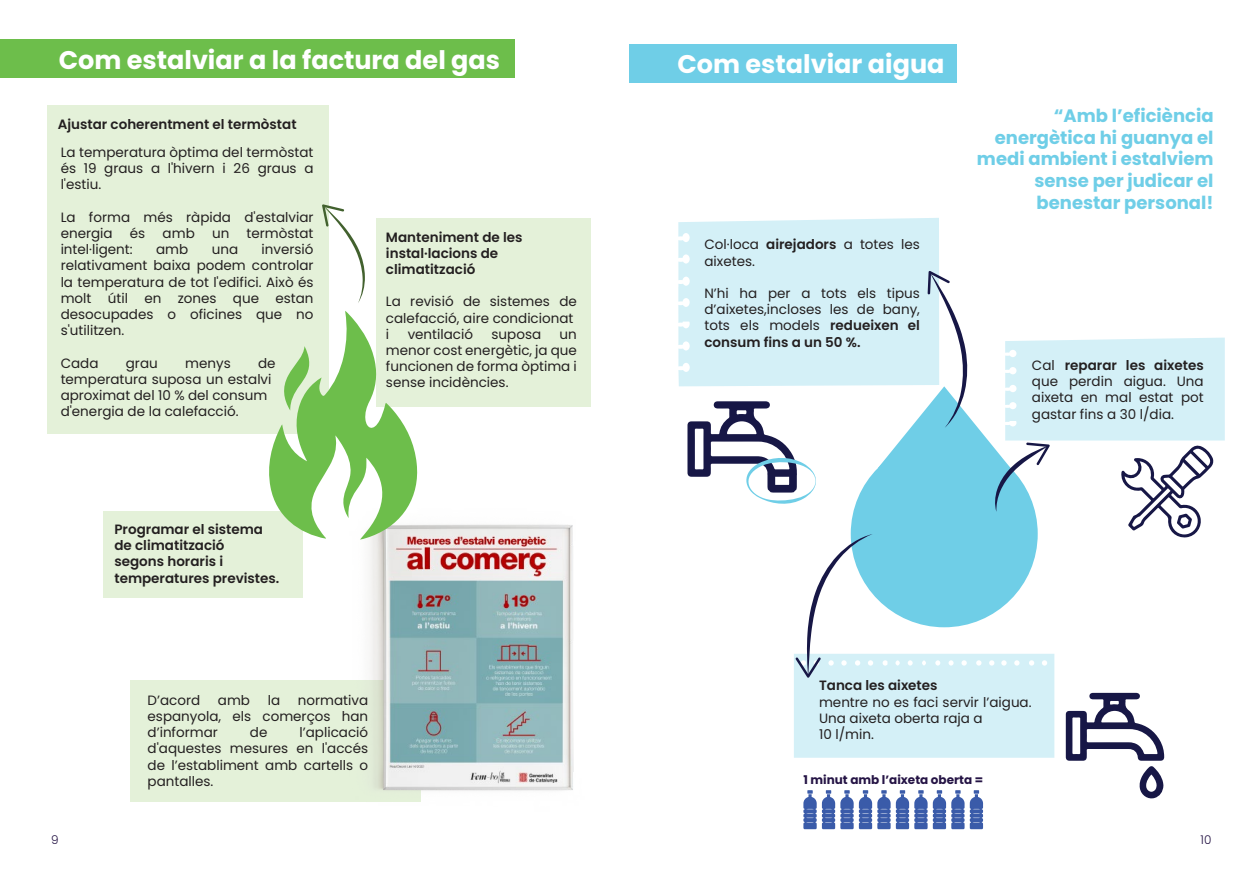
<style>
.page{position:relative;width:1259px;height:893px;background:#fff}
.page>*{position:absolute;margin:0;border:0;box-sizing:border-box;transform-origin:0 0}
.t1{font:700 25.5px "Poppins";color:#fff}
.t2{font:700 18px/21.6px "Poppins";color:#6fcee7;text-align:right}
.t3{font:13.5px/16.2px "Poppins";color:#231f20;text-align:justify}
.t4{font:600 13.5px/16.2px "Poppins";color:#231f20}
.t5{font:700 12px "Poppins";color:#251445}
.t6{font:300 12px "Poppins";color:#251445}
.s1{font-weight:600}
</style>
<div class="page">
<div style="left:130px;top:680px;width:291px;height:122px;background:#e4f1d9"></div>
<img style="left:370px;top:524px;width:204px;height:267px">
<div style="left:47px;top:105px;width:281px;height:329px;background:#e4f1d9"></div>
<div style="left:103px;top:511px;width:200px;height:87px;background:#e4f1d9"></div>
<div style="left:375px;top:218px;width:215px;height:189px;background:#e4f1d9"></div>
<div style="left:0;top:40px;width:514px;height:38px;background:#6dbe4b"></div>
<div style="left:629px;top:44px;width:327px;height:38px;background:#6fcee7"></div>
<svg style="left:269px;top:311px;width:151px;height:229px"></svg>
<svg style="left:322px;top:204px;width:43px;height:99px"></svg>
<svg style="left:678px;top:218px;width:546px;height:611px"></svg>
<h1 class="t1" style="left:59px;top:45px;width:443px">Com estalviar a la factura del gas</h1>
<h1 class="t1" style="left:677px;top:49px;width:268px">Com estalviar aigua</h1>
<p class="t4" style="left:58px;top:116px;width:240px">Ajustar coherentment el termòstat</p>
<p class="t3" style="left:61px;top:144px;width:254px">La temperatura òptima del termòstat és 19 graus a l'hivern i 26 graus a l'estiu.</p>
<p class="t3" style="left:61px;top:209px;width:254px">La forma més ràpida d'estalviar energia</p>
<p class="t3" style="left:130px;top:225px;width:17px">és</p>
<p class="t3" style="left:163px;top:225px;width:34px">amb</p>
<p class="t3" style="left:212px;top:225px;width:19px">un</p>
<p class="t3" style="left:246px;top:225px;width:68px">termòstat</p>
<p class="t3" style="left:61px;top:242px;width:73px">intel·ligent:</p>
<p class="t3" style="left:156px;top:242px;width:34px">amb</p>
<p class="t3" style="left:212px;top:242px;width:28px">una</p>
<p class="t4" style="left:386px;top:229px;width:138px">Manteniment de les instal·lacions de climatització</p>
<p class="t3" style="left:386px;top:294px;width:192px;text-align:left">La revisió de sistemes de calefacció, aire condicionat i</p>
<p class="t3" style="left:704px;top:237px;width:217px">Col·loca <span class="s1">airejadors</span> a totes les aixetes.</p>
<p class="t3" style="left:704px;top:285px;width:217px">N’hi ha per a tots els tipus d’aixetes,incloses les de bany, tots els models <span class="s1">redueixen el consum fins a un 50 %.</span></p>
<p class="t3" style="left:61px;top:242px;width:254px;text-indent:201px">inversió relativament baixa podem controlar la temperatura de tot l'edifici. Això és molt útil en zones que estan desocupades o oficines que no s'utilitzen.</p>
<p class="t3" style="left:61px;top:355px;width:39px">Cada</p>
<p class="t3" style="left:126px;top:355px;width:33px">grau</p>
<p class="t3" style="left:185px;top:355px;width:47px">menys</p>
<p class="t3" style="left:407px;top:326px;width:67px">ventilació</p>
<p class="t3" style="left:491px;top:326px;width:51px">suposa</p>
<p class="t3" style="left:386px;top:326px;width:192px;text-indent:173px">un menor cost energètic, ja que funcionen de forma òptima i sense incidències.</p>
<p class="t3" style="left:61px;top:355px;width:216px;text-align:left;text-indent:197px">de temperatura suposa un estalvi aproximat del 10 % del consum d'energia de la calefacció.</p>
<h2 class="t2" style="left:976px;top:105px;width:238px">“Amb l’eficiència energètica hi guanya el medi ambient i estalviem sense per judicar el benestar personal!</h2>
<p class="t3" style="left:1031px;top:357px;width:173px">Cal <span class="s1">reparar les aixetes </span>que perdin aigua. Una aixeta en mal estat pot gastar fins a 30 l/dia.</p>
<p class="t4" style="left:114px;top:521px;width:166px">Programar el sistema de climatització<br>segons horaris i temperatures previstes.</p>
<p class="t3" style="left:148px;top:692px;width:222px;text-indent:150px">normativa espanyola, els comerços han d’informar</p>
<p class="t3" style="left:148px;top:692px;width:54px">D’acord</p>
<p class="t3" style="left:218px;top:692px;width:34px">amb</p>
<p class="t3" style="left:268px;top:692px;width:14px">la</p>
<p class="t3" style="left:148px;top:724px;width:222px;text-indent:152px">l’aplicació d'aquestes mesures en l'accés de l’establiment amb cartells o pantalles.</p>
<p class="t3" style="left:250px;top:724px;width:19px">de</p>
<p class="t4" style="left:819px;top:678px;width:120px">Tanca les aixetes</p>
<p class="t3" style="left:819px;top:694px;width:214px;text-align:left">mentre no es faci servir l’aigua.<br>Una aixeta oberta raja a<br>10 l/min.</p>
<p class="t5" style="left:803px;top:772px;width:181px">1 minut amb l’aixeta oberta =</p>
<p class="t6" style="left:51px;top:833px;width:9px">9</p>
<p class="t6" style="left:1200px;top:833px;width:12px">10</p>
</div>
